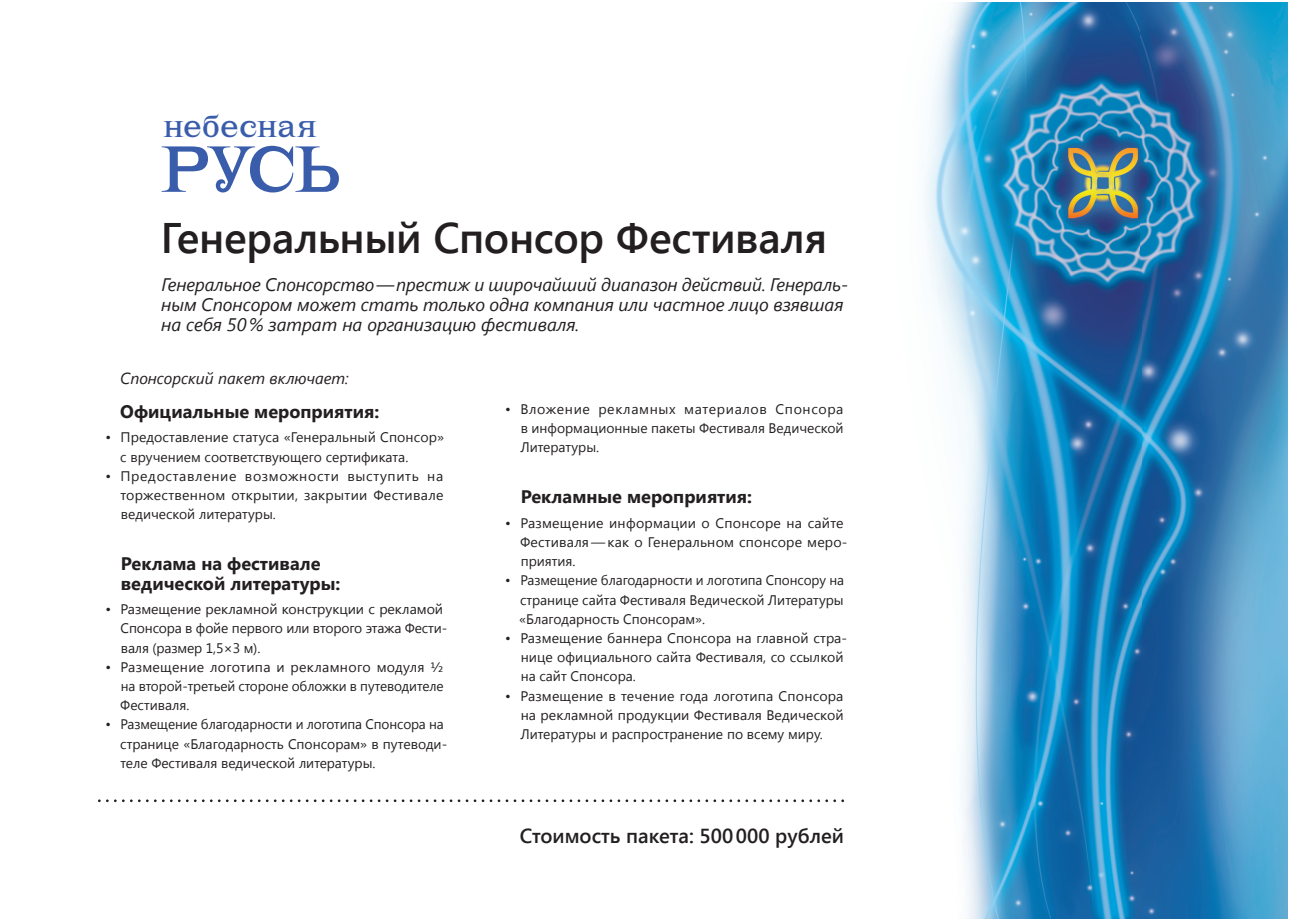
<style>
.page{position:relative;width:1289px;height:919px;background:#fff}
.page>*{position:absolute;margin:0;border:0;box-sizing:border-box;transform-origin:0 0}
.t1{font:64.8px "Lehmann C";color:#3a5dab}
.t2{font:600 42.75px "Segoe UI";letter-spacing:-.01em;color:#231f20}
.t3{font:31.8px "Lehmann C";letter-spacing:-.01em;color:#3a5dab}
.t4{font:600 20.25px "Segoe UI";color:#231f20}
.t5{font:italic 18.15px/20.2px "Segoe UI";color:#231f20}
.t6{font:700 18.15px/19.2px "Segoe UI";color:#231f20}
.t7{font:italic 16.05px "Segoe UI";color:#231f20}
.t8{font:13.8px/19.2px "Segoe UI";color:#231f20}
</style>
<div class="page">
<img style="left:922px;top:2px;width:365px;height:916px">
<svg style="left:98px;top:799px;width:746px;height:3px"></svg>
<h3 class="t3" style="left:163px;top:108px;width:155px">небесная</h3>
<h1 class="t1" style="left:161px;top:132px;width:181px">РУСЬ</h1>
<h2 class="t2" style="left:161px;top:207px;width:667px">Генеральный Спонсор Фестиваля</h2>
<h3 class="t5" style="left:161px;top:273px;width:688px">Генеральное Спонсорство — престиж и широчайший диапазон действий. Генераль&shy;ным Спонсором может стать только одна компания или частное лицо взявшая на себя 50 % затрат на организацию фестиваля.</h3>
<p class="t7" style="left:120px;top:367px;width:230px">Спонсорский пакет включает:</p>
<h3 class="t6" style="left:120px;top:400px;width:260px">Официальные мероприятия:</h3>
<p class="t8" style="left:120px;top:427px;width:325px;text-indent:-15px">• Предоставление статуса «Генеральный Спонсор» с вручением соответствующего сертификата.</p>
<p class="t8" style="left:120px;top:465px;width:324px;text-align:justify;text-indent:-15px">• Предоставление возможности выступить на торжественном открытии, закрытии Фестивале ведической литературы.</p>
<h3 class="t6" style="left:121px;top:553px;width:221px">Реклама на фестивале ведической литературы:</h3>
<p class="t8" style="left:121px;top:598px;width:328px;text-indent:-15px">• Размещение рекламной конструкции с рекламой<br>Спонсора в фойе первого или второго этажа Фести&shy;валя (размер 1,5×3 м).</p>
<p class="t8" style="left:120px;top:656px;width:325px;text-align:justify;text-indent:-15px">• Размещение логотипа и рекламного модуля ½ на второй-третьей стороне обложки в путеводителе Фестиваля.</p>
<p class="t8" style="left:120px;top:714px;width:328px;text-indent:-15px">• Размещение благодарности и логотипа Спонсора на странице «Благодарность Спонсорам» в путеводи&shy;теле Фестиваля ведической литературы.</p>
<p class="t8" style="left:520px;top:398px;width:325px;text-align:justify;text-indent:-15px">• Вложение рекламных материалов Спонсора в информационные пакеты Фестиваля Ведической Литературы.</p>
<h3 class="t6" style="left:521px;top:486px;width:233px">Рекламные мероприятия:</h3>
<p class="t8" style="left:520px;top:512px;width:329px;text-indent:-15px">• Размещение информации о Спонсоре на сайте<br>Фестиваля — как о Генеральном спонсоре меро&shy;приятия.</p>
<p class="t8" style="left:519px;top:570px;width:326px;text-align:justify;text-indent:-14px">• Размещение благодарности и логотипа Спонсору на странице сайта Фестиваля Ведической Литературы «Благодарность Спонсорам».</p>
<p class="t8" style="left:520px;top:627px;width:328px;text-indent:-15px">• Размещение баннера Спонсора на главной стра&shy;нице официального сайта Фестиваля, со ссылкой на сайт Спонсора.</p>
<p class="t8" style="left:520px;top:685px;width:325px;text-align:justify;text-indent:-15px">• Размещение в течение года логотипа Спонсора на рекламной продукции Фестиваля Ведической Литературы и распространение по всему миру.</p>
<h3 class="t4" style="left:519px;top:821px;width:326px">Стоимость пакета: 500 000 рублей</h3>
</div>
